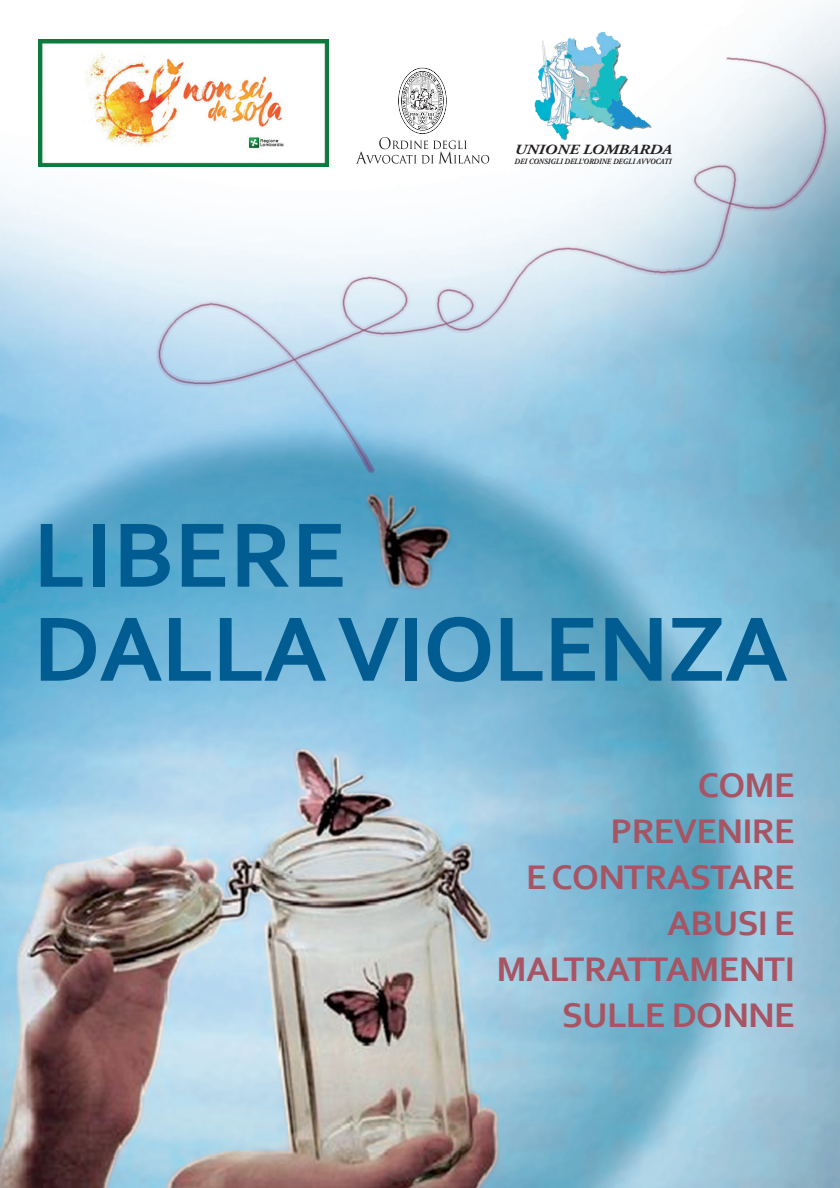
<style>
.page{position:relative;width:840px;height:1188px;background:#fff}
.page>*{position:absolute;margin:0;border:0;box-sizing:border-box;transform-origin:0 0}
.t1{font:700 96px/94px "Corbel";letter-spacing:-.02em;color:#015c92}
.t2{font:700 35.8px/46px "Corbel";letter-spacing:-.02em;color:#a75463;text-align:right}
.t3{font:italic 700 14px "Adobe Garamond Pro";color:#231f20;scale:1.18 1}
.t4{font:italic 700 8px "Adobe Garamond Pro";color:#231f20;scale:.9 1}
</style>
<div class="page">
<img style="left:0;top:1px;width:840px;height:1187px">
<svg style="left:356px;top:68px;width:133px;height:96px"></svg>
<img style="left:39px;top:39px;width:290px;height:128px">
<img style="left:511px;top:29px;width:162px;height:112px">
<p class="t3" style="left:514px;top:141px;width:135px">UNIONE LOMBARDA</p>
<p class="t4" style="left:514px;top:157px;width:176px">DEI CONSIGLI DELL’ORDINE DEGLI AVVOCATI</p>
<h1 class="t1" style="left:33px;top:505px;width:757px">LIBERE<br>DALLA VIOLENZA</h1>
<p class="t2" style="left:497px;top:761px;width:300px">COME<br>PREVENIRE<br>E CONTRASTARE<br>ABUSI E<br>MALTRATTAMENTI<br>SULLE DONNE</p>
</div>
